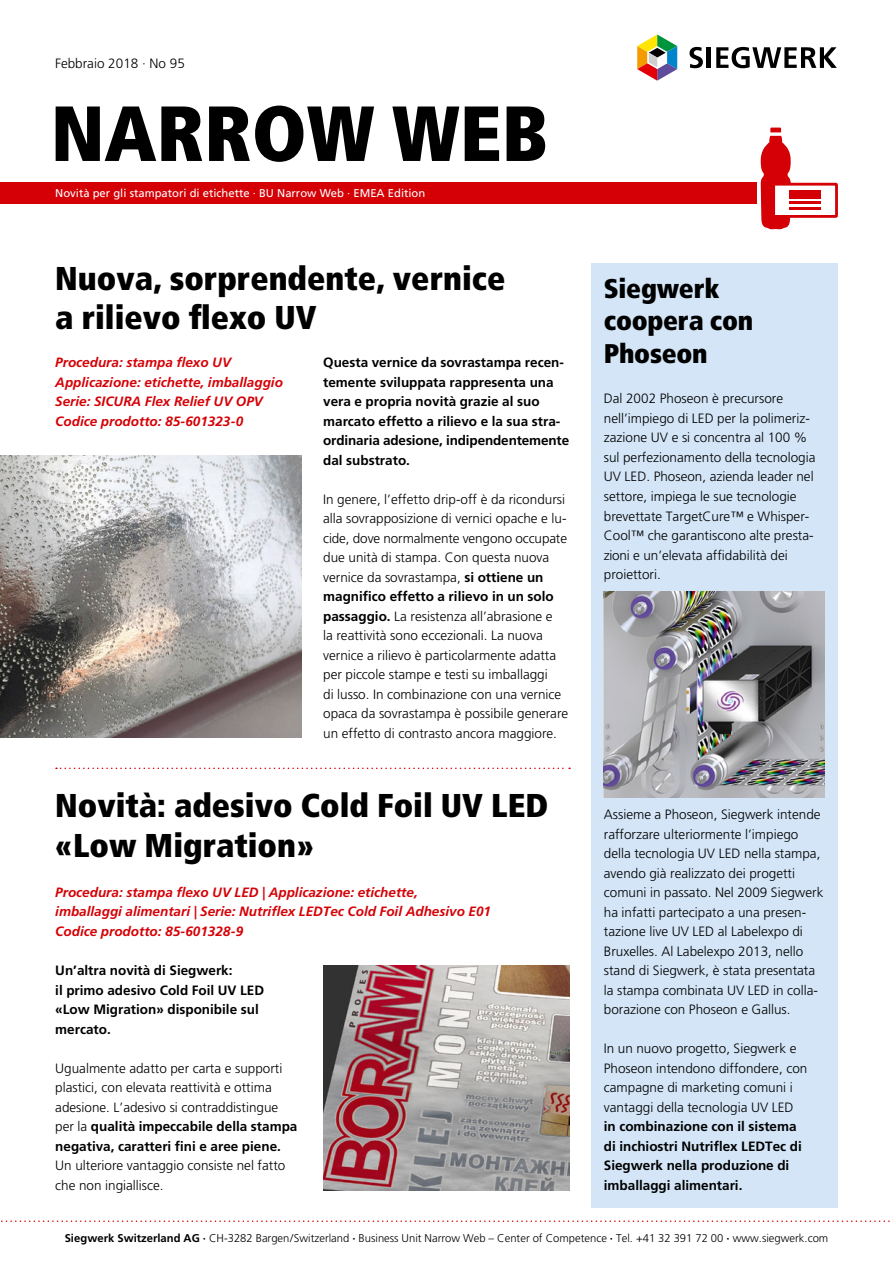
<style>
.page{position:relative;width:893px;height:1263px;background:#fff}
.page>*{position:absolute;margin:0;border:0;box-sizing:border-box;transform-origin:0 0}
.t1{font:900 condensed 78px "Frutiger";color:#000}
.t2{font:900 condensed 33px/39.6px "Frutiger";color:#000}
.t3{font:900 condensed 27px "Frutiger";letter-spacing:-.01em;color:#000}
.t4{font:300 13.5px/19.5px "Frutiger";color:#000}
.t5{font:700 13.5px/19.5px "Frutiger";color:#000}
.t6{font:italic 700 13.5px "Frutiger";color:#d50006}
.t7{font:300 11.25px "Frutiger";color:#000}
.t8{font:11.25px "Frutiger";color:#fff}
.s1{font-weight:700}
.s2{font-weight:300}
</style>
<div class="page">
<svg style="left:56px;top:767px;width:514px;height:2px"></svg>
<svg style="left:637px;top:34px;width:41px;height:47px"></svg>
<svg style="left:689px;top:47px;width:14px;height:21px"></svg>
<hr style="left:707px;top:47px;width:4px;height:21px;background:#000">
<svg style="left:716px;top:47px;width:121px;height:21px"></svg>
<div style="left:0;top:183px;width:757px;height:21px;background:#d50006"></div>
<svg style="left:1px;top:1220px;width:892px;height:2px"></svg>
<div style="left:772px;top:183px;width:66px;height:35px;border:3px solid #d50006"></div>
<div style="left:789px;top:191px;width:31px;height:8px;background:#d50006"></div>
<hr style="left:790px;top:201px;width:31px;height:3px;background:#d50006">
<hr style="left:790px;top:207px;width:31px;height:3px;background:#d50006">
<svg style="left:760px;top:128px;width:31px;height:102px"></svg>
<img style="left:0;top:455px;width:302px;height:282px">
<img style="left:323px;top:965px;width:247px;height:226px">
<div style="left:591px;top:264px;width:247px;height:944px;background:#d3e5f6"></div>
<img style="left:604px;top:591px;width:221px;height:206px">
<p class="t4" style="left:55px;top:53px;width:131px">Febbraio 2018 · No 95</p>
<p class="t1" style="left:51px;top:86px;width:498px">NARROW WEB</p>
<p class="t8" style="left:55px;top:186px;width:372px">Novità per gli stampatori di etichette · BU Narrow Web · EMEA Edition</p>
<p class="t2" style="left:55px;top:258px;width:452px">Nuova, sorprendente, vernice</p>
<p class="t2" style="left:55px;top:298px;width:263px">a rilievo flexo UV</p>
<p class="t5" style="left:323px;top:353px;width:248px">Questa vernice da sovrastampa recen&shy;temente sviluppata rappresenta una vera e propria novità grazie al suo marcato effetto a rilievo e la sua stra&shy;ordinaria adesione, indipendentemente dal substrato.</p>
<p class="t4" style="left:323px;top:490px;width:247px">In genere, l’effetto drip-off è da ricondursi alla sovrapposizione di vernici opache e lu&shy;cide, dove normalmente vengono occupate due unità di stampa. Con questa nuova vernice da sovrastampa, <span class="s1">si ottiene un magnifico effetto a rilievo in un solo passaggio.</span> La resistenza all’abrasione e<br>la reattività sono eccezionali. La nuova vernice a rilievo è particolarmente adatta per piccole stampe e testi su imballaggi<br>di lusso. In combinazione con una vernice opaca da sovrastampa è possibile generare un effetto di contrasto ancora maggiore.</p>
<p class="t6" style="left:55px;top:355px;width:177px">Procedura: stampa flexo UV</p>
<p class="t6" style="left:55px;top:374px;width:229px">Applicazione: etichette, imballaggio</p>
<p class="t6" style="left:55px;top:394px;width:209px">Serie: SICURA Flex Relief UV OPV</p>
<p class="t6" style="left:55px;top:413px;width:189px">Codice prodotto: 85-601323-0</p>
<p class="t2" style="left:55px;top:786px;width:494px">Novità: adesivo Cold Foil UV LED «Low Migration»</p>
<p class="t6" style="left:55px;top:884px;width:364px">Procedura: stampa flexo UV LED | Applicazione: etichette,</p>
<p class="t6" style="left:55px;top:904px;width:437px">imballaggi alimentari | Serie: Nutriflex LEDTec Cold Foil Adhesivo E01</p>
<p class="t6" style="left:55px;top:923px;width:189px">Codice prodotto: 85-601328-9</p>
<p class="t5" style="left:55px;top:961px;width:179px">Un’altra novità di Siegwerk:</p>
<p class="t5" style="left:55px;top:980px;width:210px">il primo adesivo Cold Foil UV LED</p>
<p class="t5" style="left:55px;top:1000px;width:205px">«Low Migration» disponibile sul</p>
<p class="t5" style="left:55px;top:1019px;width:57px">mercato.</p>
<p class="t4" style="left:55px;top:1059px;width:229px">Ugualmente adatto per carta e supporti plastici, con elevata reattività e ottima</p>
<p class="t4" style="left:55px;top:1098px;width:224px">adesione. L’adesivo si contraddistingue</p>
<p class="t5" style="left:55px;top:1117px;width:244px"><span class="s2">per la</span> qualità impeccabile della stampa negativa, caratteri fini e aree piene.</p>
<p class="t4" style="left:55px;top:1156px;width:232px">Un ulteriore vantaggio consiste nel fatto che non ingiallisce.</p>
<p class="t3" style="left:604px;top:272px;width:117px">Siegwerk</p>
<p class="t3" style="left:604px;top:304px;width:151px">coopera con</p>
<p class="t3" style="left:604px;top:337px;width:105px">Phoseon</p>
<p class="t4" style="left:604px;top:389px;width:208px">Dal 2002 Phoseon è precursore nell’impiego di LED per la polimeriz-</p>
<p class="t4" style="left:604px;top:428px;width:213px">zazione UV e si concentra al 100 % sul perfezionamento della tecnologia UV LED. Phoseon, azienda leader nel settore, impiega le sue tecnologie</p>
<p class="t4" style="left:604px;top:506px;width:207px">brevettate TargetCure™ e Whisper-</p>
<p class="t4" style="left:604px;top:526px;width:211px">Cool™ che garantiscono alte presta-</p>
<p class="t4" style="left:604px;top:545px;width:185px">zioni e un’elevata affidabilità dei</p>
<p class="t4" style="left:604px;top:565px;width:58px">proiettori.</p>
<p class="t4" style="left:604px;top:805px;width:218px">Assieme a Phoseon, Siegwerk intende rafforzare ulteriormente l’impiego della tecnologia UV LED nella stampa, avendo già realizzato dei progetti</p>
<p class="t4" style="left:604px;top:883px;width:221px">comuni in passato. Nel 2009 Siegwerk ha infatti partecipato a una presen&shy;tazione live UV LED al Labelexpo di Bruxelles. Al Labelexpo 2013, nello stand di Siegwerk, è stata presentata la stampa combinata UV LED in colla&shy;borazione con Phoseon e Gallus.</p>
<p class="t4" style="left:604px;top:1039px;width:205px">In un nuovo progetto, Siegwerk e<br>Phoseon intendono diffondere, con campagne di marketing comuni i</p>
<p class="t4" style="left:604px;top:1098px;width:191px">vantaggi della tecnologia UV LED</p>
<p class="t5" style="left:604px;top:1117px;width:194px">in combinazione con il sistema</p>
<p class="t5" style="left:604px;top:1136px;width:200px">di inchiostri Nutriflex LEDTec di</p>
<p class="t5" style="left:604px;top:1156px;width:187px">Siegwerk nella produzione di</p>
<p class="t5" style="left:604px;top:1175px;width:140px">imballaggi alimentari.</p>
<p class="t7" style="left:65px;top:1231px;width:765px"><span class="s1">Siegwerk Switzerland AG ·</span> CH-3282 Bargen/Switzerland <span class="s1">·</span> Business Unit Narrow Web – Center of Competence <span class="s1">·</span> Tel. +41 32 391 72 00 <span class="s1">·</span> www.siegwerk.com</p>
</div>
